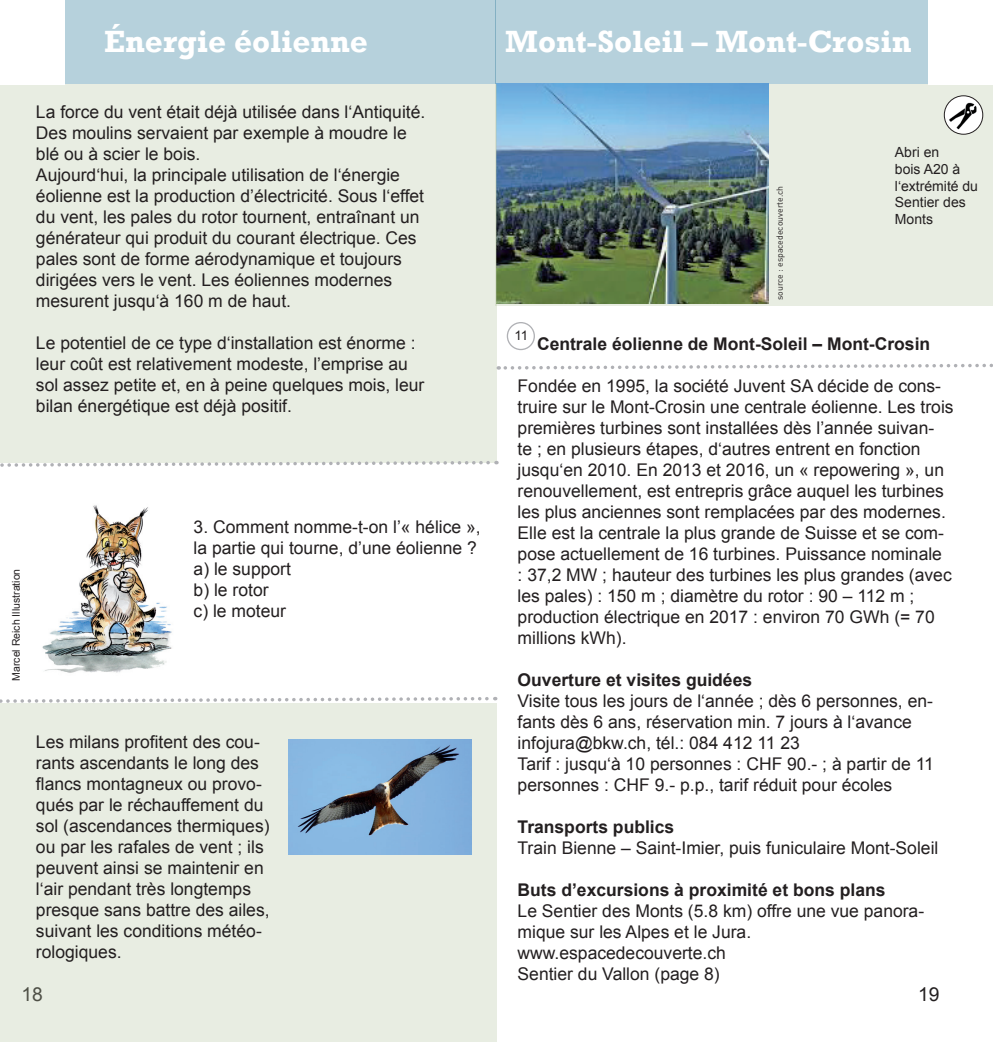
<style>
.page{position:relative;width:993px;height:1042px;background:#fff}
.page>*{position:absolute;margin:0;border:0;box-sizing:border-box;transform-origin:0 0}
.t1{font:700 31.5px "Rockwell";color:#fff}
.t2{font:19.25px "Arial";color:#231f20}
.t3{font:17.5px/21px "Arial";color:#231f20}
.t4{font:700 17.5px "Arial";color:#231f20}
.t5{font:14px/16.8px "Arial";color:#231f20}
.t6{font:13.12px "Arial";color:#231f20}
.t7{font:10.5px "Arial";color:#231f20}
.t8{font:8.75px "DINOT";color:#231f20}
</style>
<div class="page">
<div style="left:0;top:703px;width:496px;height:339px;background:#e8ede2"></div>
<div style="left:495px;top:0;width:497px;height:84px;background:#b6d1dc"></div>
<div style="left:495px;top:84px;width:497px;height:221px;background:#e8ede2"></div>
<img style="left:496px;top:83px;width:272px;height:220px">
<div style="left:0;top:0;width:495px;height:84px;background:#b6d1dc"></div>
<div style="left:0;top:84px;width:496px;height:378px;background:#e8ede2"></div>
<img style="left:42px;top:505px;width:130px;height:168px">
<div style="left:928px;top:0;width:64px;height:84px;background:#fff"></div>
<div style="left:0;top:0;width:64px;height:84px;background:#fff"></div>
<img style="left:289px;top:739px;width:182px;height:115px">
<div style="left:506px;top:322px;width:29px;height:28px;border:1px solid #b0b1b5;border-radius:50%"></div>
<svg style="left:498px;top:363px;width:495px;height:7px"></svg>
<svg style="left:0;top:459px;width:497px;height:8px"></svg>
<svg style="left:0;top:697px;width:495px;height:6px"></svg>
<svg style="left:943px;top:96px;width:39px;height:38px"></svg>
<img style="left:948px;top:102px;width:28px;height:27px">
<div style="left:943px;top:95px;width:39px;height:39px;border:1px solid #231f20;border-radius:50%"></div>
<h1 class="t1" style="left:104px;top:22px;width:265px">Énergie éolienne</h1>
<h1 class="t1" style="left:505px;top:22px;width:407px">Mont-Soleil – Mont-Crosin</h1>
<p class="t7" style="left:9px;top:681px;width:114px;rotate:-90deg">Marcel Reich Illustration</p>
<p class="t3" style="left:36px;top:102px;width:391px">La force du vent était déjà utilisée dans l‘Antiquité.<br>Des moulins servaient par exemple à moudre le blé ou à scier le bois.<br>Aujourd‘hui, la principale utilisation de l‘énergie éolienne est la production d’électricité. Sous l‘effet du vent, les pales du rotor tournent, entraînant un générateur qui produit du courant électrique. Ces pales sont de forme aérodynamique et toujours dirigées vers le vent. Les éoliennes modernes mesurent jusqu‘à 160 m de haut.</p>
<p class="t3" style="left:36px;top:333px;width:390px">Le potentiel de ce type d‘installation est énorme : leur coût est relativement modeste, l’emprise au sol assez petite et, en à peine quelques mois, leur bilan énergétique est déjà positif.</p>
<p class="t4" style="left:537px;top:332px;width:394px">Centrale éolienne de Mont-Soleil – Mont-Crosin</p>
<p class="t5" style="left:894px;top:144px;width:85px">Abri en<br>bois A20 à l‘extrémité du<br>Sentier des<br>Monts</p>
<p class="t8" style="left:774px;top:300px;width:116px;rotate:-90deg">source : espacedecouverte.ch</p>
<p class="t6" style="left:514px;top:327px;width:15px">11</p>
<p class="t3" style="left:517px;top:376px;width:437px">Fondée en 1995, la société Juvent SA décide de cons&shy;truire sur le Mont-Crosin une centrale éolienne. Les trois premières turbines sont installées dès l’année suivan-<br>te ; en plusieurs étapes, d‘autres entrent en fonction jusqu‘en 2010. En 2013 et 2016, un « repowering », un renouvellement, est entrepris grâce auquel les turbines les plus anciennes sont remplacées par des modernes.<br>Elle est la centrale la plus grande de Suisse et se com&shy;pose actuellement de 16 turbines. Puissance nominale<br>: 37,2 MW ; hauteur des turbines les plus grandes (avec les pales) : 150 m ; diamètre du rotor : 90 – 112 m ; production électrique en 2017 : environ 70 GWh (= 70 millions kWh).</p>
<p class="t4" style="left:517px;top:668px;width:236px">Ouverture et visites guidées</p>
<p class="t3" style="left:517px;top:691px;width:417px">Visite tous les jours de l‘année ; dès 6 personnes, en&shy;fants dès 6 ans, réservation min. 7 jours à l‘avance infojura@bkw.ch, tél.: 084 412 11 23<br>Tarif : jusqu‘à 10 personnes : CHF 90.- ; à partir de 11 personnes : CHF 9.- p.p., tarif réduit pour écoles</p>
<p class="t4" style="left:517px;top:815px;width:158px">Transports publics</p>
<p class="t3" style="left:517px;top:838px;width:422px">Train Bienne – Saint-Imier, puis funiculaire Mont-Soleil</p>
<p class="t4" style="left:517px;top:878px;width:369px">Buts d’excursions à proximité et bons plans</p>
<p class="t3" style="left:517px;top:901px;width:408px">Le Sentier des Monts (5.8 km) offre une vue panora&shy;mique sur les Alpes et le Jura. www.espacedecouverte.ch<br>Sentier du Vallon (page 8)</p>
<p class="t3" style="left:193px;top:516px;width:288px">3. Comment nomme-t-on l’« hélice », la partie qui tourne, d’une éolienne ? a) le support<br>b) le rotor<br>c) le moteur</p>
<p class="t3" style="left:36px;top:731px;width:235px">Les milans profitent des cou&shy;rants ascendants le long des flancs montagneux ou provo&shy;qués par le réchauffement du sol (ascendances thermiques) ou par les rafales de vent ; ils peuvent ainsi se maintenir en l‘air pendant très longtemps presque sans battre des ailes, suivant les conditions météo&shy;rologiques.</p>
<p class="t2" style="left:21px;top:982px;width:23px">18</p>
<p class="t2" style="left:917px;top:982px;width:23px">19</p>
</div>
